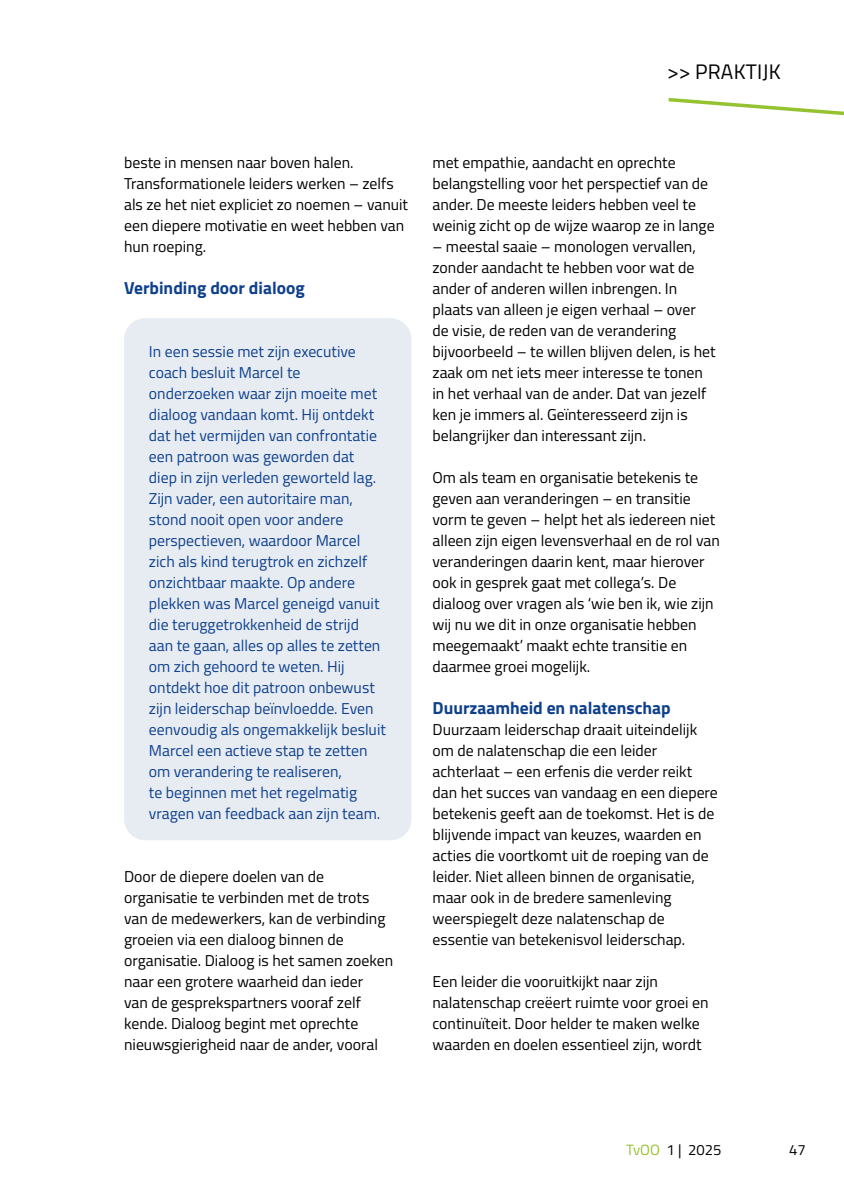
<style>
.page{position:relative;width:844px;height:1191px;background:#fff}
.page>*{position:absolute;margin:0;border:0;box-sizing:border-box;transform-origin:0 0}
.t1{font:21px "Titillium Web";letter-spacing:.01em;color:#000}
.t2{font:700 17.5px "Titillium Web";color:#0f408c}
.t3{font:15.75px/21px "Titillium Web";color:#000}
.t4{font:15.75px/21px "Titillium Web";color:#0f408c}
.t5{font:14.88px "Titillium Web";color:#000}
.s1{color:#95c230}
</style>
<div class="page">
<svg style="left:668px;top:97px;width:175px;height:19px"></svg>
<div style="left:124px;top:318px;width:287px;height:522px;background:#e7ecf3;border-radius:21px"></div>
<h1 class="t1" style="left:666px;top:56px;width:115px">&gt;&gt; PRAKTIJK</h1>
<p class="t3" style="left:124px;top:151px;width:285px">beste in mensen naar boven halen.<br>Transformationele leiders werken – zelfs als ze het niet expliciet zo noemen – vanuit een diepere motivatie en weet hebben van hun roeping.</p>
<p class="t2" style="left:124px;top:275px;width:182px">Verbinding door dialoog</p>
<p class="t4" style="left:149px;top:340px;width:238px">In een sessie met zijn executive coach besluit Marcel te onderzoeken waar zijn moeite met dialoog vandaan komt. Hij ontdekt dat het vermijden van confrontatie een patroon was geworden dat diep in zijn verleden geworteld lag.<br>Zijn vader, een autoritaire man, stond nooit open voor andere perspectieven, waardoor Marcel zich als kind terugtrok en zichzelf onzichtbaar maakte. Op andere plekken was Marcel geneigd vanuit die teruggetrokkenheid de strijd aan te gaan, alles op alles te zetten om zich gehoord te weten. Hij ontdekt hoe dit patroon onbewust zijn leiderschap beïnvloedde. Even eenvoudig als ongemakkelijk besluit<br>Marcel een actieve stap te zetten om verandering te realiseren,<br>te beginnen met het regelmatig vragen van feedback aan zijn team.</p>
<p class="t3" style="left:124px;top:865px;width:270px">Door de diepere doelen van de organisatie te verbinden met de trots van de medewerkers, kan de verbinding groeien via een dialoog binnen de organisatie. Dialoog is het samen zoeken naar een grotere waarheid dan ieder<br>van de gesprekspartners vooraf zelf kende. Dialoog begint met oprechte nieuwsgierigheid naar de ander, vooral</p>
<p class="t3" style="left:432px;top:151px;width:283px">met empathie, aandacht en oprechte belangstelling voor het perspectief van de ander. De meeste leiders hebben veel te weinig zicht op de wijze waarop ze in lange</p>
<p class="t3" style="left:432px;top:235px;width:284px">– meestal saaie – monologen vervallen, zonder aandacht te hebben voor wat de ander of anderen willen inbrengen. In plaats van alleen je eigen verhaal – over de visie, de reden van de verandering bijvoorbeeld – te willen blijven delen, is het zaak om net iets meer interesse te tonen in het verhaal van de ander. Dat van jezelf ken je immers al. Geïnteresseerd zijn is belangrijker dan interessant zijn.</p>
<p class="t3" style="left:432px;top:466px;width:289px">Om als team en organisatie betekenis te geven aan veranderingen – en transitie vorm te geven – helpt het als iedereen niet alleen zijn eigen levensverhaal en de rol van veranderingen daarin kent, maar hierover ook in gesprek gaat met collega’s. De dialoog over vragen als ‘wie ben ik, wie zijn wij nu we dit in onze organisatie hebben meegemaakt’ maakt echte transitie en daarmee groei mogelijk.</p>
<p class="t2" style="left:432px;top:695px;width:240px">Duurzaamheid en nalatenschap</p>
<p class="t3" style="left:432px;top:718px;width:287px">Duurzaam leiderschap draait uiteindelijk om de nalatenschap die een leider achterlaat – een erfenis die verder reikt dan het succes van vandaag en een diepere betekenis geeft aan de toekomst. Het is de blijvende impact van keuzes, waarden en acties die voortkomt uit de roeping van de leider. Niet alleen binnen de organisatie, maar ook in de bredere samenleving weerspiegelt deze nalatenschap de essentie van betekenisvol leiderschap.</p>
<p class="t3" style="left:432px;top:970px;width:277px">Een leider die vooruitkijkt naar zijn nalatenschap creëert ruimte voor groei en continuïteit. Door helder te maken welke waarden en doelen essentieel zijn, wordt</p>
<p class="t5" style="left:626px;top:1139px;width:97px"><span class="s1">TvOO</span> 1 | 2025</p>
<p class="t5" style="left:788px;top:1139px;width:18px">47</p>
</div>
